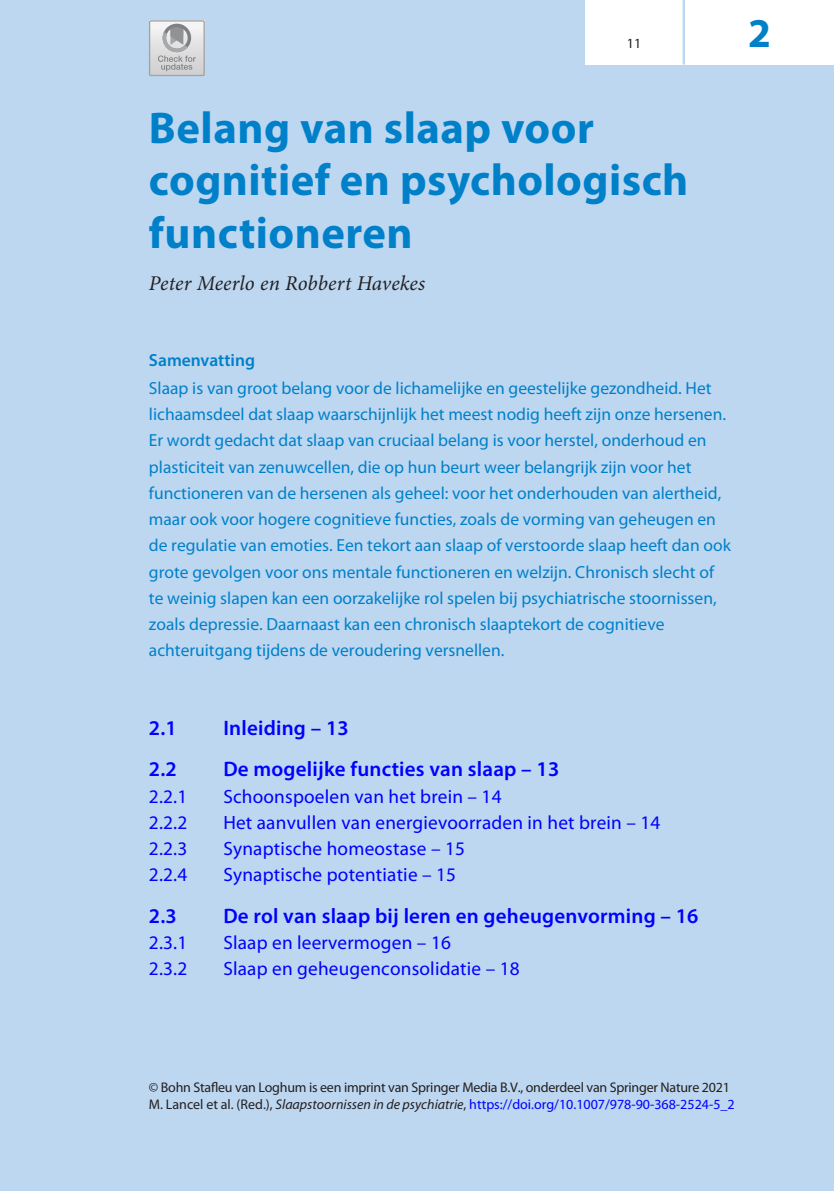
<style>
.page{position:relative;width:834px;height:1191px;background:#fff}
.page>*{position:absolute;margin:0;border:0;box-sizing:border-box;transform-origin:0 0}
.t1{font:700 44.62px/52.5px "Myriad Pro";letter-spacing:.01em;color:#0080c9}
.t2{font:700 41.12px "Myriad Pro";color:#0080c9}
.t3{font:600 21px "Myriad Pro";letter-spacing:.01em;color:#00f}
.t4{font:italic 21px "Minion Pro";letter-spacing:.005em;color:#231f20}
.t5{font:19.25px "Myriad Pro";letter-spacing:.01em;color:#00f}
.t6{font:17.5px/26.2px "Myriad Pro";color:#0080c9}
.t7{font:600 17.5px "Myriad Pro";color:#0080c9}
.t8{font:14px/17.5px "Myriad Pro";letter-spacing:-.015em;color:#231f20}
.s1{font-style:italic}
.s2{color:#00f}
</style>
<div class="page">
<div style="left:0;top:0;width:833px;height:1191px;background:#bdd7f1"></div>
<div style="left:585px;top:0;width:248px;height:64px;background:#fff"></div>
<hr style="left:682px;top:0;width:3px;height:64px;background:#bdd7f1">
<img style="left:151px;top:22px;width:52px;height:52px">
<div style="left:149px;top:20px;width:56px;height:56px;border:1px solid #a1a3a6"></div>
<svg style="left:158px;top:24px;width:38px;height:47px;background:#c2c3c4"></svg>
<p class="t8" style="left:626px;top:34px;width:16px">11</p>
<h1 class="t1" style="left:149px;top:100px;width:541px">Belang van slaap voor cognitief en psychologisch functioneren</h1>
<p class="t4" style="left:149px;top:269px;width:278px">Peter Meerlo en Robbert Havekes</p>
<h2 class="t2" style="left:748px;top:7px;width:24px">2</h2>
<p class="t7" style="left:149px;top:349px;width:108px">Samenvatting</p>
<p class="t6" style="left:149px;top:374px;width:583px">Slaap is van groot belang voor de lichamelijke en geestelijke gezondheid. Het lichaamsdeel dat slaap waarschijnlijk het meest nodig heeft zijn onze hersenen.<br>Er wordt gedacht dat slaap van cruciaal belang is voor herstel, onderhoud en plasticiteit van zenuwcellen, die op hun beurt weer belangrijk zijn voor het functioneren van de hersenen als geheel: voor het onderhouden van alertheid, maar ook voor hogere cognitieve functies, zoals de vorming van geheugen en de regulatie van emoties. Een tekort aan slaap of verstoorde slaap heeft dan ook grote gevolgen voor ons mentale functioneren en welzijn. Chronisch slecht of te weinig slapen kan een oorzakelijke rol spelen bij psychiatrische stoornissen, zoals depressie. Daarnaast kan een chronisch slaaptekort de cognitieve achteruitgang tijdens de veroudering versnellen.</p>
<p class="t3" style="left:149px;top:715px;width:29px">2.1</p>
<p class="t3" style="left:223px;top:715px;width:127px">Inleiding – 13</p>
<p class="t3" style="left:149px;top:756px;width:29px">2.2</p>
<p class="t3" style="left:223px;top:756px;width:337px">De mogelijke functies van slaap – 13</p>
<p class="t5" style="left:149px;top:784px;width:40px">2.2.1</p>
<p class="t5" style="left:223px;top:784px;width:280px">Schoonspoelen van het brein – 14</p>
<p class="t5" style="left:149px;top:810px;width:40px">2.2.2</p>
<p class="t5" style="left:223px;top:810px;width:438px">Het aanvullen van energievoorraden in het brein – 14</p>
<p class="t5" style="left:149px;top:837px;width:40px">2.2.3</p>
<p class="t5" style="left:223px;top:837px;width:243px">Synaptische homeostase – 15</p>
<p class="t5" style="left:149px;top:863px;width:40px">2.2.4</p>
<p class="t5" style="left:223px;top:863px;width:234px">Synaptische potentiatie – 15</p>
<p class="t3" style="left:149px;top:902px;width:29px">2.3</p>
<p class="t3" style="left:223px;top:902px;width:476px">De rol van slaap bij leren en geheugenvorming – 16</p>
<p class="t5" style="left:149px;top:930px;width:40px">2.3.1</p>
<p class="t5" style="left:223px;top:930px;width:229px">Slaap en leervermogen – 16</p>
<p class="t5" style="left:149px;top:956px;width:40px">2.3.2</p>
<p class="t5" style="left:223px;top:956px;width:298px">Slaap en geheugenconsolidatie – 18</p>
<p class="t8" style="left:149px;top:1078px;width:587px">© Bohn Stafleu van Loghum is een imprint van Springer Media B.V., onderdeel van Springer Nature 2021<br>M. Lancel et al. (Red.), <span class="s1">Slaapstoornissen in de psychiatrie</span>, <span class="s2">https://doi.org/10.1007/978-90-368-2524-5_2</span></p>
</div>
